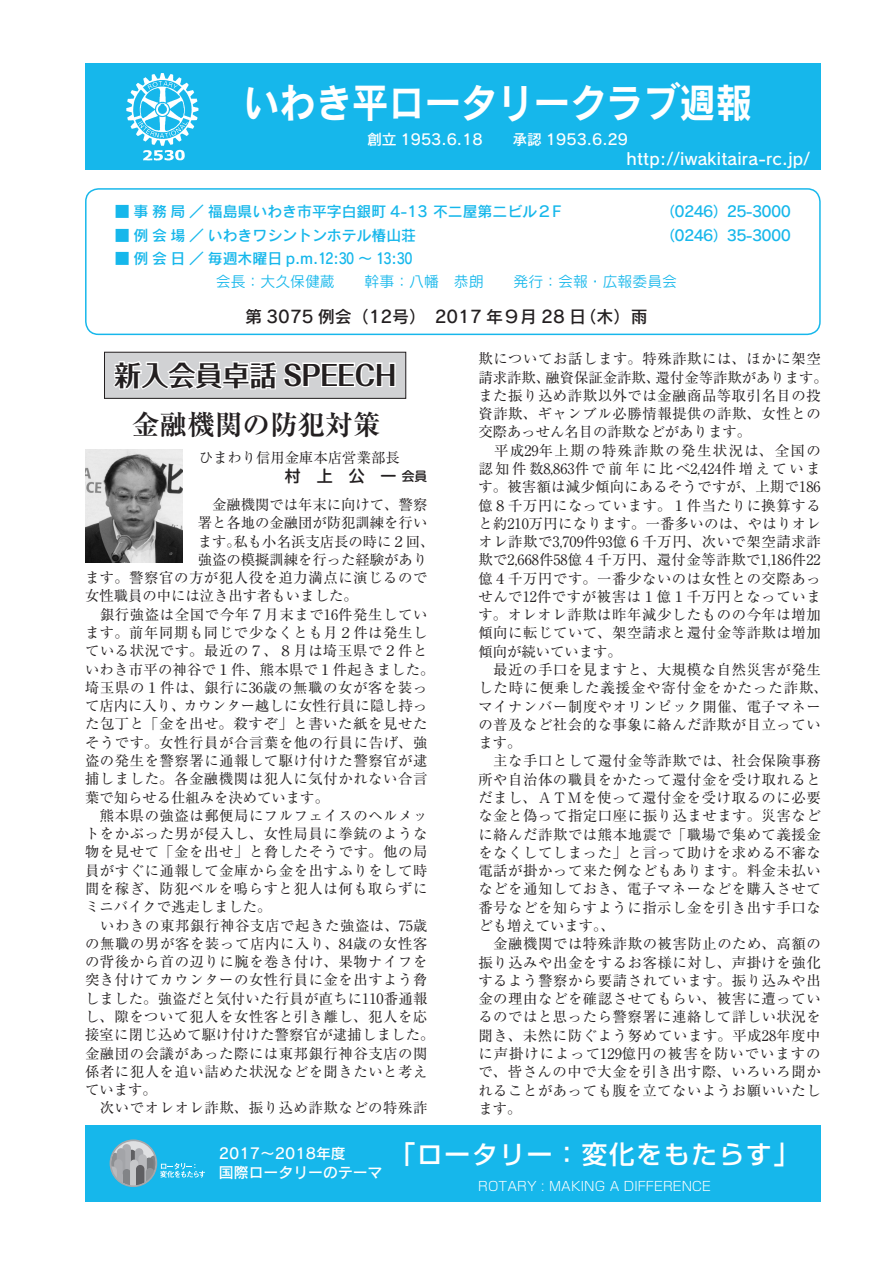
<style>
.page{position:relative;width:893px;height:1263px;background:#fff}
.page>*{position:absolute;margin:0;border:0;box-sizing:border-box;transform-origin:0 0}
.t1{font:40.35px "Rodin Pro B";color:#fff;scale:.9 1}
.t2{font:700 27.6px "Folk Pro";color:#231f20}
.t3{font:700 27.6px "Ryumin Pr 6";color:#231f20}
.t4{font:500 25.5px "Shin Go Pr 6";letter-spacing:.075em;color:#fff}
.t5{font:16.95px "Rodin Pro DB";color:#231f20}
.t6{font:16.5px "Rodin Pro DB";letter-spacing:.01em;color:#fff}
.t7{font:500 15.9px "Shin M Go Pr 6";color:#231f20}
.t8{font:14.85px "Rodin Pro DB";color:#16b7eb}
.t9{font:14.85px/19.2px "Rodin Pro DB";color:#fff}
.t10{font:14.85px "Rodin Pro M";color:#16b7eb}
.t11{font:14.85px/23.4px "Rodin Pro DB";letter-spacing:-.05em;color:#16b7eb}
.t12{font:14.4px/18.3px "Ryumin Pr 6";letter-spacing:.04em;color:#231f20}
.t13{font:14.4px "Ryumin Pr 6";color:#231f20}
.t14{font:14.4px "Ryumin Pr 6";letter-spacing:.015em;color:#231f20}
.t15{font:14.4px "Ryumin Pr 6";letter-spacing:.02em;color:#231f20}
.t16{font:300 12.75px "Shin Go Pr 6";letter-spacing:.01em;color:#fff}
.s1{font-size:12.75px}
</style>
<div class="page">
<div style="left:85px;top:64px;width:736px;height:106px;background:#16b7eb"></div>
<div style="left:85px;top:1125px;width:736px;height:76px;background:#16b7eb"></div>
<div style="left:85px;top:188px;width:736px;height:147px;border:1px solid #16b7eb;border-radius:13px"></div>
<img style="left:126px;top:73px;width:73px;height:88px">
<svg style="left:110px;top:1139px;width:95px;height:48px"></svg>
<div style="left:104px;top:352px;width:302px;height:46px;background:#d1d2d4"></div>
<svg style="left:113px;top:361px;width:283px;height:29px"></svg>
<div style="left:104px;top:352px;width:302px;height:47px;border:1px solid #231f20"></div>
<img style="left:85px;top:450px;width:98px;height:112px">
<h1 class="t1" style="left:243px;top:76px;width:567px">いわき平ロータリークラブ週報</h1>
<p class="t9" style="left:367px;top:129px;width:263px">創立 1953.6.18　　承認 1953.6.29</p>
<p class="t8" style="left:115px;top:202px;width:448px">■ 事務局／福島県いわき市平字白銀町 4-13 不二屋第二ビル２F</p>
<p class="t8" style="left:115px;top:225px;width:303px">■ 例会場／いわきワシントンホテル椿山荘</p>
<p class="t8" style="left:115px;top:248px;width:299px">■ 例会日／毎週木曜日 p.m.12:30 ～ 13:30</p>
<p class="t6" style="left:627px;top:147px;width:185px">http://iwakitaira-rc.jp/</p>
<p class="t11" style="left:660px;top:199px;width:132px">（0246）25-3000（0246）35-3000</p>
<p class="t10" style="left:216px;top:272px;width:463px">会長：大久保健蔵　　幹事：八幡　恭朗　　発行：会報・広報委員会</p>
<p class="t5" style="left:245px;top:305px;width:404px">第 3075 例会（12号）　2017 年９月 28 日（木）雨</p>
<h2 class="t2" style="left:114px;top:352px;width:283px">新入会員卓話 SPEECH</h2>
<p class="t12" style="left:478px;top:349px;width:351px">欺についてお話します。特殊詐欺には、ほかに架空請求詐欺、融資保証金詐欺、還付金等詐欺があります。また振り込め詐欺以外では金融商品等取引名目の投資詐欺、ギャンブル必勝情報提供の詐欺、女性との交際あっせん名目の詐欺などがあります。<br>　平成29年上期の特殊詐欺の発生状況は、全国の認知件数8,863件で前年に比べ2,424件増えています。被害額は減少傾向にあるそうですが、上期で186億８千万円になっています。１件当たりに換算すると約210万円になります。一番多いのは、やはりオレオレ詐欺で3,709件93億６千万円、次いで架空請求詐欺で2,668件58億４千万円、還付金等詐欺で1,186件22億４千万円です。一番少ないのは女性との交際あっせんで12件ですが被害は１億１千万円となっています。オレオレ詐欺は昨年減少したものの今年は増加傾向に転じていて、架空請求と還付金等詐欺は増加傾向が続いています。<br>　最近の手口を見ますと、大規模な自然災害が発生した時に便乗した義援金や寄付金をかたった詐欺、マイナンバー制度やオリンピック開催、電子マネーの普及など社会的な事象に絡んだ詐欺が目立っています。<br>　主な手口として還付金等詐欺では、社会保険事務所や自治体の職員をかたって還付金を受け取れるとだまし、ＡＴＭを使って還付金を受け取るのに必要な金と偽って指定口座に振り込ませます。災害などに絡んだ詐欺では熊本地震で「職場で集めて義援金をなくしてしまった」と言って助けを求める不審な電話が掛かって来た例などもあります。料金未払いなどを通知しておき、電子マネーなどを購入させて番号などを知らすように指示し金を引き出す手口なども増えています。、<br>　金融機関では特殊詐欺の被害防止のため、高額の振り込みや出金をするお客様に対し、声掛けを強化するよう警察から要請されています。振り込みや出金の理由などを確認させてもらい、被害に遭っているのではと思ったら警察署に連絡して詳しい状況を聞き、未然に防ぐよう努めています。平成28年度中に声掛けによって129億円の被害を防いでいますので、皆さんの中で大金を引き出す際、いろいろ聞かれることがあっても腹を立てないようお願いいたします。</p>
<h2 class="t3" style="left:132px;top:402px;width:250px">金融機関の防犯対策</h2>
<p class="t13" style="left:199px;top:446px;width:202px">ひまわり信用金庫本店営業部長</p>
<p class="t7" style="left:285px;top:463px;width:144px">村　上　公　一 <span class="s1">会員</span></p>
<p class="t13" style="left:198px;top:493px;width:231px">　金融機関では年末に向けて、警察</p>
<p class="t13" style="left:198px;top:512px;width:231px">署と各地の金融団が防犯訓練を行い</p>
<p class="t13" style="left:198px;top:530px;width:238px">ます。私も小名浜支店長の時に２回、</p>
<p class="t13" style="left:198px;top:548px;width:231px">強盗の模擬訓練を行った経験があり</p>
<p class="t12" style="left:85px;top:568px;width:344px">ます。警察官の方が犯人役を迫力満点に演じるので</p>
<p class="t13" style="left:85px;top:585px;width:274px">女性職員の中には泣き出す者もいました。</p>
<p class="t12" style="left:85px;top:604px;width:344px">　銀行強盗は全国で今年７月末まで16件発生してい</p>
<p class="t12" style="left:85px;top:623px;width:344px">ます。前年同期も同じで少なくとも月２件は発生し</p>
<p class="t12" style="left:85px;top:641px;width:344px">ている状況です。最近の７、８月は埼玉県で２件と</p>
<p class="t14" style="left:85px;top:658px;width:351px">いわき市平の神谷で１件、熊本県で１件起きました。</p>
<p class="t12" style="left:85px;top:677px;width:344px">埼玉県の１件は、銀行に36歳の無職の女が客を装っ</p>
<p class="t13" style="left:85px;top:694px;width:344px">て店内に入り、カウンター越しに女性行員に隠し持っ</p>
<p class="t12" style="left:85px;top:714px;width:344px">た包丁と「金を出せ。殺すぞ」と書いた紙を見せた</p>
<p class="t12" style="left:85px;top:732px;width:344px">そうです。女性行員が合言葉を他の行員に告げ、強</p>
<p class="t12" style="left:85px;top:751px;width:344px">盗の発生を警察署に通報して駆け付けた警察官が逮</p>
<p class="t12" style="left:85px;top:769px;width:344px">捕しました。各金融機関は犯人に気付かれない合言</p>
<p class="t13" style="left:85px;top:786px;width:245px">葉で知らせる仕組みを決めています。</p>
<p class="t12" style="left:85px;top:805px;width:344px">　熊本県の強盗は郵便局にフルフェイスのヘルメッ</p>
<p class="t12" style="left:85px;top:824px;width:344px">トをかぶった男が侵入し、女性局員に拳銃のような</p>
<p class="t12" style="left:85px;top:842px;width:344px">物を見せて「金を出せ」と脅したそうです。他の局</p>
<p class="t12" style="left:85px;top:860px;width:344px">員がすぐに通報して金庫から金を出すふりをして時</p>
<p class="t12" style="left:85px;top:879px;width:344px">間を稼ぎ、防犯ベルを鳴らすと犯人は何も取らずに</p>
<p class="t13" style="left:85px;top:895px;width:188px">ミニバイクで逃走しました。</p>
<p class="t12" style="left:85px;top:915px;width:344px">　いわきの東邦銀行神谷支店で起きた強盗は、75歳</p>
<p class="t12" style="left:85px;top:933px;width:344px">の無職の男が客を装って店内に入り、84歳の女性客</p>
<p class="t12" style="left:85px;top:952px;width:344px">の背後から首の辺りに腕を巻き付け、果物ナイフを</p>
<p class="t12" style="left:85px;top:970px;width:344px">突き付けてカウンターの女性行員に金を出すよう脅</p>
<p class="t15" style="left:85px;top:987px;width:344px">しました。強盗だと気付いた行員が直ちに110番通報</p>
<p class="t12" style="left:85px;top:1007px;width:344px">し、隙をついて犯人を女性客と引き離し、犯人を応</p>
<p class="t14" style="left:85px;top:1023px;width:351px">接室に閉じ込めて駆け付けた警察官が逮捕しました。</p>
<p class="t12" style="left:85px;top:1043px;width:344px">金融団の会議があった際には東邦銀行神谷支店の関</p>
<p class="t12" style="left:85px;top:1061px;width:344px">係者に犯人を追い詰めた状況などを聞きたいと考え</p>
<p class="t12" style="left:85px;top:1080px;width:73px">ています。</p>
<p class="t12" style="left:85px;top:1098px;width:344px">　次いでオレオレ詐欺、振り込め詐欺などの特殊詐</p>
<p class="t9" style="left:219px;top:1143px;width:165px">2017～2018年度<br>国際ロータリーのテーマ</p>
<h3 class="t4" style="left:390px;top:1133px;width:411px">「ロータリー：変化をもたらす」</h3>
<p class="t16" style="left:478px;top:1176px;width:234px">ROTARY : MAKING A DIFFERENCE</p>
</div>
